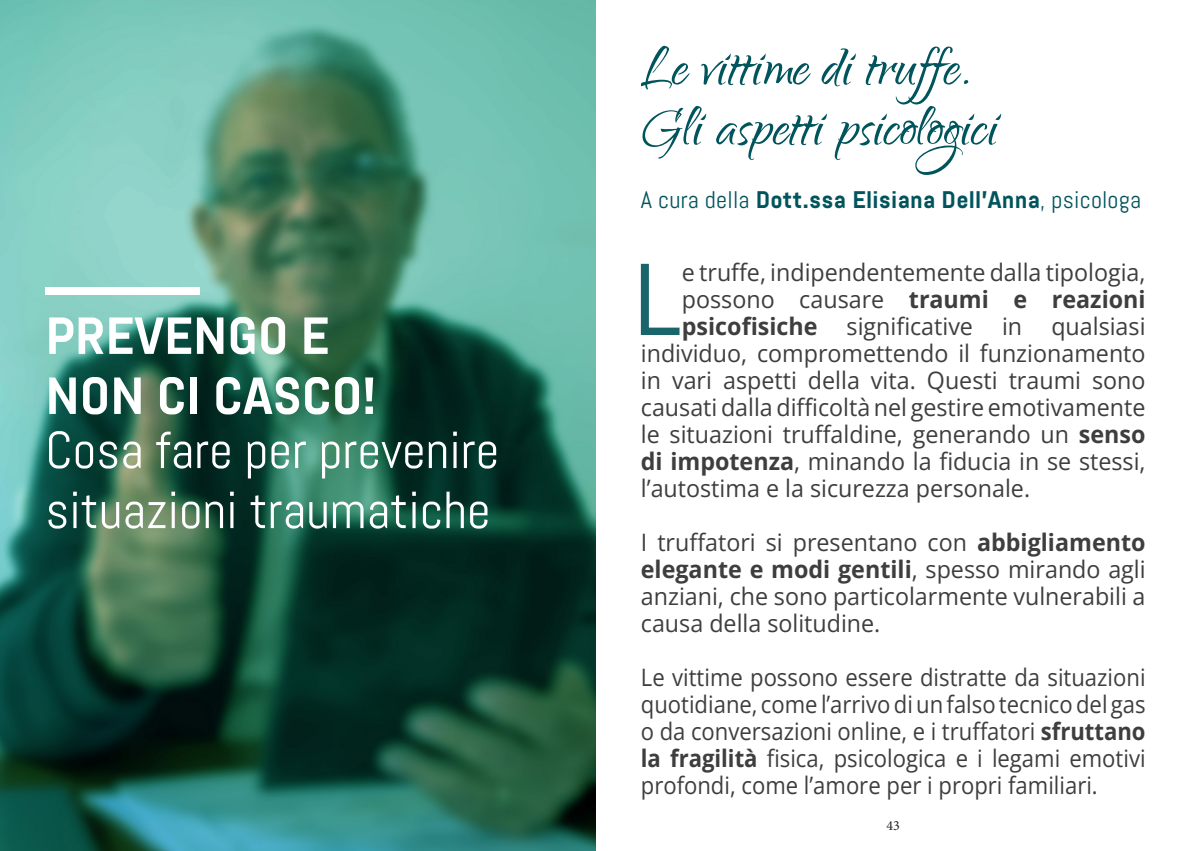
<style>
.page{position:relative;width:1191px;height:851px;background:#fff}
.page>*{position:absolute;margin:0;border:0;box-sizing:border-box;transform-origin:0 0}
.t1{font:99.6px "Open Sans";color:#1a656c}
.t2{font:68px "Qwigley";color:#00545c}
.t3{font:52px/60px "Abel";color:#fff}
.t4{font:700 52px "Abel Pro";color:#fff}
.t5{font:24px/27px "Open Sans";color:#3e3e3f;text-align:justify}
.t6{font:24px/27px "Open Sans";color:#3e3e3f;text-align:justify;scale:.92 1}
.t7{font:700 24px "Abel Pro";letter-spacing:.01em;color:#00545c}
.t8{font:700 24px "Open Sans";color:#3e3e3f}
.t9{font:14px "Minion Pro";color:#231f20}
.s1{font-family:"Abel";font-weight:400}
.s2{font-weight:400}
.s3{font-weight:700}
</style>
<div class="page">
<img style="left:0;top:0;width:595px;height:850px">
<div style="left:45px;top:288px;width:155px;height:7px;background:#fff"></div>
<p class="t4" style="left:45px;top:300px;width:285px">PREVENGO E</p>
<p class="t4" style="left:45px;top:360px;width:332px">NON CI CASCO!</p>
<p class="t3" style="left:45px;top:420px;width:455px">Cosa fare per prevenire situazioni traumatiche</p>
<p class="t2" style="left:641px;top:31px;width:332px">Le vittime di truffe.</p>
<p class="t2" style="left:641px;top:91px;width:359px">Gli aspetti psicologici</p>
<p class="t7" style="left:641px;top:183px;width:502px"><span class="s1">A cura della</span> Dott.ssa Elisiana Dell’Anna<span class="s1">, psicologa</span></p>
<p class="t1" style="left:631px;top:230px;width:52px">L</p>
<p class="t5" style="left:682px;top:258px;width:465px">e truffe, indipendentemente dalla tipologia,</p>
<p class="t8" style="left:682px;top:283px;width:465px"><span class="s2">possono causare</span> traumi e reazioni</p>
<p class="t5" style="left:682px;top:312px;width:465px"><span class="s3">psicofisiche</span> significative in qualsiasi</p>
<p class="t5" style="left:641px;top:339px;width:506px">individuo, compromettendo il funzionamento</p>
<p class="t5" style="left:641px;top:366px;width:506px">in vari aspetti della vita. Questi traumi sono</p>
<p class="t5" style="left:641px;top:393px;width:506px">causati dalla difficoltà nel gestire emotivamente</p>
<p class="t5" style="left:641px;top:420px;width:506px">le situazioni truffaldine, generando un <span class="s3">senso</span></p>
<p class="t5" style="left:641px;top:447px;width:506px"><span class="s3">di impotenza</span>, minando la fiducia in se stessi,</p>
<p class="t5" style="left:641px;top:474px;width:391px">l’autostima e la sicurezza personale.</p>
<p class="t5" style="left:641px;top:528px;width:506px">I truffatori si presentano con <span class="s3">abbigliamento elegante e modi gentili</span>, spesso mirando agli anziani, che sono particolarmente vulnerabili a causa della solitudine.</p>
<p class="t6" style="left:641px;top:663px;width:550px">Le vittime possono essere distratte da situazioni quotidiane, come l’arrivo di un falso tecnico del gas o da conversazioni online, e i truffatori <span class="s3">sfruttano la fragilità</span> fisica, psicologica e i legami emotivi profondi, come l’amore per i propri familiari.</p>
<p class="t9" style="left:886px;top:815px;width:15px">43</p>
</div>
